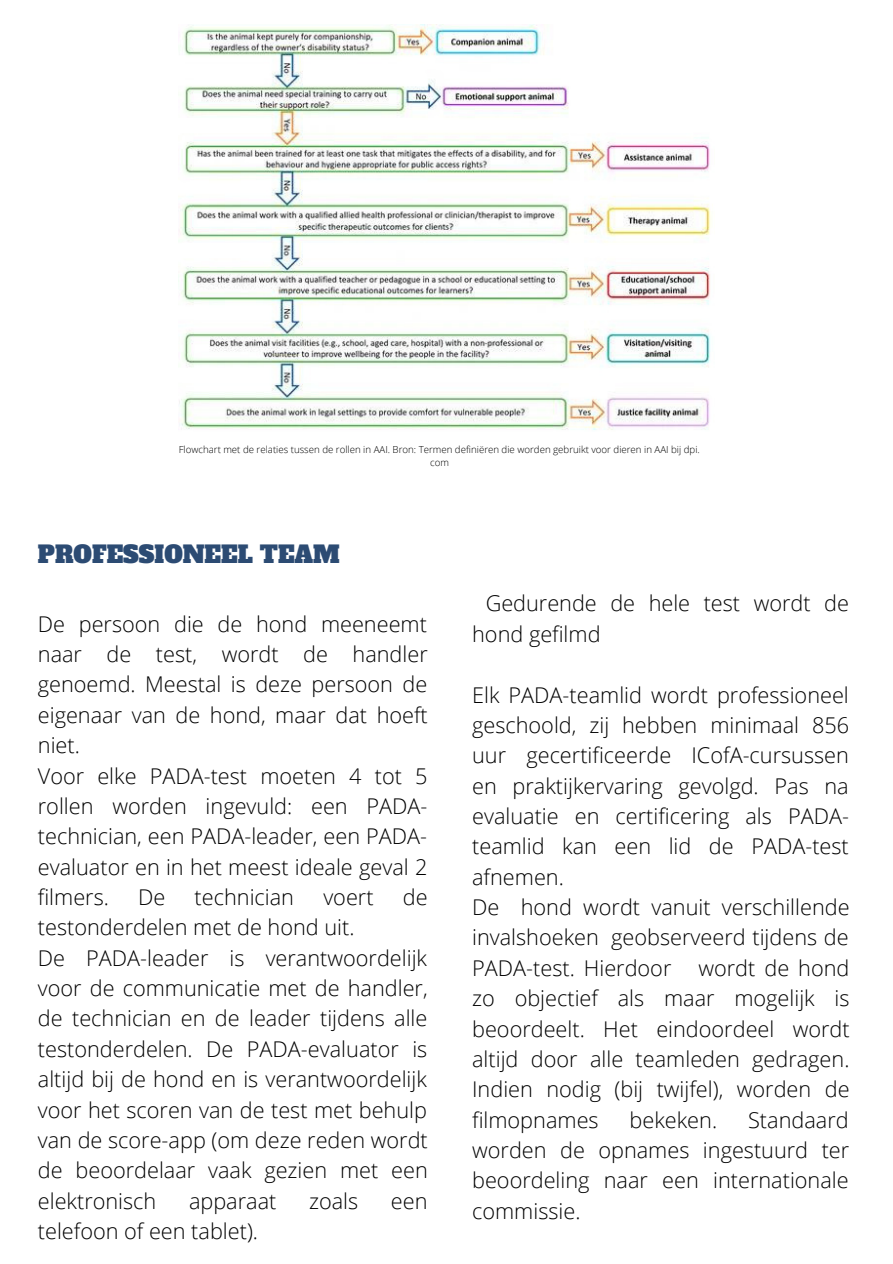
<style>
.page{position:relative;width:893px;height:1264px;background:#fff}
.page>*{position:absolute;margin:0;border:0;box-sizing:border-box;transform-origin:0 0}
.t1{font:23.25px "Alfa Slab One";color:#2c4b73}
.t2{font:300 21.75px/30.3px "Open Sans";color:#000}
.t3{font:300 9.75px/12.9px "Open Sans";color:#000;text-align:center}
</style>
<div class="page">
<img style="left:178px;top:24px;width:533px;height:406px">
<p class="t3" style="left:179px;top:442px;width:522px">Flowchart met de relaties tussen de rollen in AAI. Bron: Termen definiëren die worden gebruikt voor dieren in AAI bij dpi. com</p>
<p class="t1" style="left:38px;top:539px;width:303px">PROFESSIONEEL TEAM</p>
<p class="t2" style="left:38px;top:608px;width:391px">De persoon die de hond meeneemt naar de test, wordt de handler genoemd. Meestal is deze persoon de eigenaar van de hond, maar dat hoeft niet.<br>Voor elke PADA-test moeten 4 tot 5 rollen worden ingevuld: een PADA&shy;technician, een PADA-leader, een PADA&shy;evaluator en in het meest ideale geval 2 filmers.</p>
<p class="t2" style="left:138px;top:881px;width:29px">De</p>
<p class="t2" style="left:195px;top:881px;width:101px">technician</p>
<p class="t2" style="left:323px;top:881px;width:52px">voert</p>
<p class="t2" style="left:403px;top:881px;width:26px">de</p>
<p class="t2" style="left:38px;top:911px;width:391px">testonderdelen met de hond uit.<br>De PADA-leader is verantwoordelijk voor de communicatie met de handler, de technician en de leader tijdens alle testonderdelen. De PADA-evaluator is altijd bij de hond en is verantwoordelijk voor het scoren van de test met behulp van de score-app (om deze reden wordt de beoordelaar vaak gezien met een elektronisch</p>
<p class="t2" style="left:189px;top:1184px;width:89px">apparaat</p>
<p class="t2" style="left:309px;top:1184px;width:51px">zoals</p>
<p class="t2" style="left:391px;top:1184px;width:38px">een</p>
<p class="t2" style="left:38px;top:1215px;width:222px">telefoon of een tablet).</p>
<p class="t2" style="left:472px;top:588px;width:378px;text-indent:13px">Gedurende de hele test wordt de hond gefilmd</p>
<p class="t2" style="left:472px;top:679px;width:379px">Elk PADA-teamlid wordt professioneel geschoold, zij hebben minimaal 856 uur gecertificeerde ICofA-cursussen en praktijkervaring gevolgd. Pas na evaluatie en certificering als PADA&shy;teamlid kan een lid de PADA-test afnemen.<br>De hond wordt vanuit verschillende invalshoeken geobserveerd tijdens de<br>PADA-test. Hierdoor wordt de hond zo objectief als maar mogelijk is beoordeelt. Het eindoordeel wordt altijd door alle teamleden gedragen.<br>Indien nodig (bij twijfel), worden de filmopnames</p>
<p class="t2" style="left:472px;top:1103px;width:378px;text-align:justify;text-indent:276px">Standaard worden de opnames ingestuurd ter beoordeling naar een internationale commissie.</p>
<p class="t2" style="left:629px;top:1103px;width:89px">bekeken.</p>
</div>
